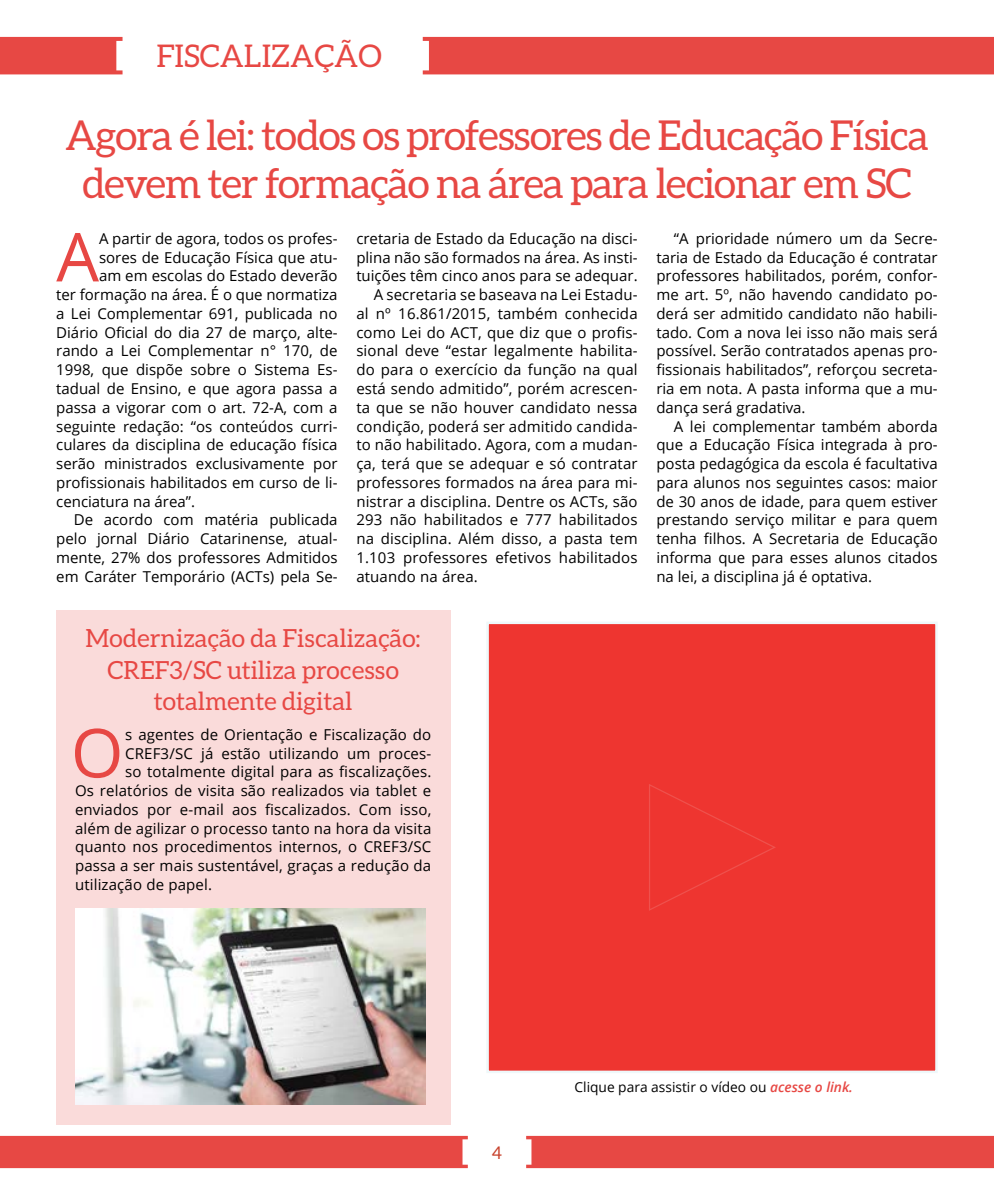
<style>
.page{position:relative;width:994px;height:1182px;background:#fff}
.page>*{position:absolute;margin:0;border:0;box-sizing:border-box;transform-origin:0 0}
.t1{font:67.5px "Open Sans";color:#e74844}
.t2{font:41.25px/47.5px "Aleo";letter-spacing:-.03em;color:#e74844;text-align:center}
.t3{font:31.25px "Aleo";color:#e74844}
.t4{font:25px/31.2px "Aleo";color:#e74844;text-align:center}
.t5{font:17.5px "Aleo";color:#c7402a}
.t6{font:15px/18.8px "Open Sans";letter-spacing:.01em;color:#000;text-align:justify}
.t7{font:13.75px "Open Sans";color:#000}
.s1{font-weight:600;font-style:italic;color:#e74844}
</style>
<div class="page">
<div style="left:56px;top:610px;width:395px;height:514px;background:#fadbda"></div>
<div style="left:0;top:1135px;width:468px;height:32px;background:#e74844"></div>
<div style="left:526px;top:1135px;width:468px;height:32px;background:#e74844"></div>
<div style="left:423px;top:37px;width:571px;height:37px;background:#e74844"></div>
<div style="left:0;top:37px;width:123px;height:37px;background:#e74844"></div>
<img style="left:75px;top:908px;width:350px;height:196px">
<div style="left:486px;top:621px;width:452px;height:451px;background:#ee3530;border:2px solid #eff8fa"></div>
<svg style="left:649px;top:784px;width:127px;height:127px"></svg>
<h3 class="t3" style="left:156px;top:39px;width:37px">Fisca</h3>
<h3 class="t3" style="left:244px;top:39px;width:139px">lização</h3>
<h2 class="t2" style="left:65px;top:111px;width:865px">Agora é lei: todos os professores de Educação Física devem ter formação na área para lecionar em SC</h2>
<h1 class="t1" style="left:56px;top:211px;width:44px">A</h1>
<p class="t6" style="left:99px;top:229px;width:240px">A partir de agora, todos os profes-</p>
<p class="t6" style="left:356px;top:229px;width:283px">cretaria de Estado da Educação na disci-</p>
<p class="t6" style="left:356px;top:247px;width:283px">plina não são formados na área. As insti-</p>
<p class="t6" style="left:356px;top:266px;width:283px">tuições têm cinco anos para se adequar.</p>
<p class="t6" style="left:374px;top:285px;width:265px">A secretaria se baseava na Lei Estadu-</p>
<p class="t6" style="left:356px;top:304px;width:283px">al nº 16.861/2015, também conhecida</p>
<p class="t6" style="left:356px;top:322px;width:283px">como Lei do ACT, que diz que o profis-</p>
<p class="t6" style="left:356px;top:341px;width:283px">sional deve “estar legalmente habilita-</p>
<p class="t6" style="left:356px;top:360px;width:283px">do para o exercício da função na qual</p>
<p class="t6" style="left:356px;top:379px;width:283px">está sendo admitido”, porém acrescen-</p>
<p class="t6" style="left:356px;top:397px;width:283px">ta que se não houver candidato nessa</p>
<p class="t6" style="left:356px;top:416px;width:283px">condição, poderá ser admitido candida-</p>
<p class="t6" style="left:356px;top:435px;width:283px">to não habilitado. Agora, com a mudan-</p>
<p class="t6" style="left:356px;top:454px;width:283px">ça, terá que se adequar e só contratar</p>
<p class="t6" style="left:356px;top:472px;width:283px">professores formados na área para mi-</p>
<p class="t6" style="left:356px;top:491px;width:283px">nistrar a disciplina. Dentre os ACTs, são</p>
<p class="t6" style="left:356px;top:510px;width:283px">293 não habilitados e 777 habilitados</p>
<p class="t6" style="left:356px;top:529px;width:283px">na disciplina. Além disso, a pasta tem</p>
<p class="t6" style="left:356px;top:547px;width:283px">1.103 professores efetivos habilitados</p>
<p class="t6" style="left:356px;top:566px;width:123px">atuando na área.</p>
<p class="t6" style="left:656px;top:229px;width:283px;text-indent:18px">“A prioridade número um da Secre&shy;taria de Estado da Educação é contratar professores habilitados, porém, confor&shy;me art. 5º, não havendo candidato po&shy;derá ser admitido candidato não habili&shy;tado. Com a nova lei isso não mais será possível. Serão contratados apenas pro&shy;fissionais habilitados”, reforçou secreta&shy;ria em nota. A pasta informa que a mu&shy;dança será gradativa.</p>
<p class="t6" style="left:656px;top:416px;width:283px;text-indent:18px">A lei complementar também aborda que a Educação Física integrada à pro&shy;posta pedagógica da escola é facultativa para alunos nos seguintes casos: maior de 30 anos de idade, para quem estiver prestando serviço militar e para quem tenha filhos. A Secretaria de Educação informa que para esses alunos citados na lei, a disciplina já é optativa.</p>
<p class="t6" style="left:99px;top:247px;width:240px">sores de Educação Física que atu-</p>
<p class="t6" style="left:99px;top:266px;width:240px">am em escolas do Estado deverão</p>
<p class="t6" style="left:56px;top:285px;width:283px">ter formação na área. É o que normatiza</p>
<p class="t6" style="left:56px;top:304px;width:283px">a Lei Complementar 691, publicada no</p>
<p class="t6" style="left:56px;top:322px;width:283px">Diário Oficial do dia 27 de março, alte-</p>
<p class="t6" style="left:56px;top:341px;width:283px">rando a Lei Complementar n° 170, de</p>
<p class="t6" style="left:56px;top:360px;width:283px">1998, que dispõe sobre o Sistema Es-</p>
<p class="t6" style="left:56px;top:379px;width:283px">tadual de Ensino, e que agora passa a</p>
<p class="t6" style="left:56px;top:397px;width:283px">passa a vigorar com o art. 72-A, com a</p>
<p class="t6" style="left:56px;top:416px;width:283px">seguinte redação: “os conteúdos curri-</p>
<p class="t6" style="left:56px;top:435px;width:283px">culares da disciplina de educação física</p>
<p class="t6" style="left:56px;top:454px;width:283px">serão ministrados exclusivamente por</p>
<p class="t6" style="left:56px;top:472px;width:283px">profissionais habilitados em curso de li-</p>
<p class="t6" style="left:56px;top:491px;width:140px">cenciatura na área”.</p>
<p class="t6" style="left:74px;top:510px;width:265px">De acordo com matéria publicada</p>
<p class="t6" style="left:56px;top:529px;width:283px">pelo jornal Diário Catarinense, atual-</p>
<p class="t6" style="left:56px;top:547px;width:283px">mente, 27% dos professores Admitidos</p>
<p class="t6" style="left:56px;top:566px;width:283px">em Caráter Temporário (ACTs) pela Se-</p>
<h3 class="t4" style="left:86px;top:622px;width:337px">Modernização da Fiscalização:<br>CREF3/SC utiliza processo totalmente digital</h3>
<h1 class="t1" style="left:71px;top:706px;width:54px">O</h1>
<p class="t6" style="left:125px;top:724px;width:308px">s agentes de Orientação e Fiscalização do</p>
<p class="t6" style="left:125px;top:743px;width:308px">CREF3/SC já estão utilizando um proces-</p>
<p class="t6" style="left:125px;top:762px;width:308px">so totalmente digital para as fiscalizações.</p>
<p class="t6" style="left:75px;top:780px;width:358px">Os relatórios de visita são realizados via tablet e</p>
<p class="t6" style="left:75px;top:799px;width:358px">enviados por e-mail aos fiscalizados. Com isso,</p>
<p class="t6" style="left:75px;top:818px;width:358px">além de agilizar o processo tanto na hora da visita</p>
<p class="t6" style="left:75px;top:837px;width:358px">quanto nos procedimentos internos, o CREF3/SC</p>
<p class="t6" style="left:75px;top:855px;width:358px">passa a ser mais sustentável, graças a redução da</p>
<p class="t6" style="left:75px;top:874px;width:138px">utilização de papel.</p>
<p class="t5" style="left:492px;top:1142px;width:12px">4</p>
<p class="t7" style="left:574px;top:1077px;width:280px">Clique para assistir o vídeo ou <span class="s1">acesse o link.</span></p>
</div>
